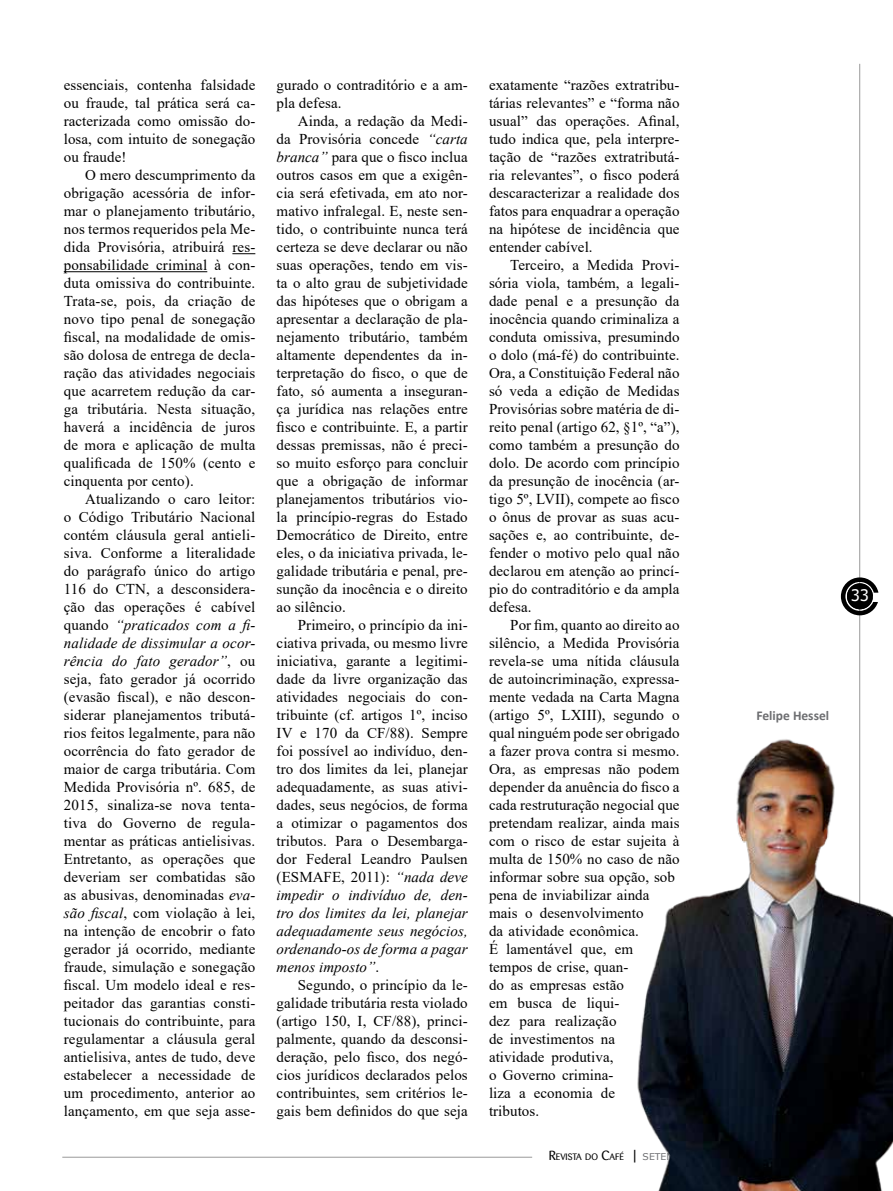
<style>
.page{position:relative;width:893px;height:1191px;background:#fff}
.page>*{position:absolute;margin:0;border:0;box-sizing:border-box;transform-origin:0 0}
.t1{font:15.9px "Tahoma";color:#fff}
.t2{font:15px/18px "Times New Roman";letter-spacing:.005em;color:#000;text-align:justify}
.t3{font:700 13.5px "Calibri";color:#6d6e71}
.t4{font:9.3px "Barmeno";color:#000}
.s1{font-style:italic}
.s2{font-size:13.2px}
.s3{font-family:"MS Reference Sans Serif";font-size:13.2px}
.s4{font-family:"MS Reference Sans Serif";color:#6d6e71}
.s5{font-family:"MS Reference Sans Serif";font-size:11.1px;color:#6d6e71}
</style>
<div class="page">
<svg style="left:841px;top:577px;width:37px;height:38px"></svg>
<hr style="left:859px;top:64px;width:1px;height:1093px;background:#000">
<hr style="left:62px;top:1157px;width:470px;height:1px;background:#000">
<img style="left:637px;top:693px;width:256px;height:498px">
<svg style="left:232px;top:253px;width:23px;height:1px"></svg>
<hr style="left:64px;top:271px;width:143px;height:1px;background:#000">
<p class="t2" style="left:64px;top:76px;width:193px">essenciais, contenha falsidade ou fraude, tal prática será ca&shy;racterizada como omissão do&shy;losa, com intuito de sonegação ou fraude!</p>
<p class="t2" style="left:64px;top:166px;width:193px;text-indent:21px">O mero descumprimento da obrigação acessória de infor&shy;mar o planejamento tributário, nos termos requeridos pela Me&shy;dida Provisória, atribuirá res&shy;ponsabilidade criminal à con&shy;duta omissiva do contribuinte.<br>Trata-se, pois, da criação de novo tipo penal de sonegação fiscal, na modalidade de omis&shy;são dolosa de entrega de decla&shy;ração das atividades negociais que acarretem redução da car&shy;ga tributária. Nesta situação, haverá a incidência de juros de mora e aplicação de multa qualificada de 150% (cento e cinquenta por cento).</p>
<p class="t2" style="left:64px;top:490px;width:193px;text-indent:21px">Atualizando o caro leitor: o Código Tributário Nacional contém cláusula geral antieli&shy;siva. Conforme a literalidade do parágrafo único do artigo 116 do CTN, a desconsidera&shy;ção das operações é cabível quando <span class="s1">“praticados com a fi&shy;nalidade de dissimular a ocor&shy;rência do fato gerador”</span>, ou seja, fato gerador já ocorrido (evasão fiscal), e não descon&shy;siderar planejamentos tributá&shy;rios feitos legalmente, para não ocorrência do fato gerador de maior de carga tributária. Com Medida Provisória nº. 685, de 2015, sinaliza-se nova tenta&shy;tiva do Governo de regula&shy;mentar as práticas antielisivas.<br>Entretanto, as operações que deveriam ser combatidas são as abusivas, denominadas <span class="s1">eva&shy;são fiscal</span>, com violação à lei, na intenção de encobrir o fato gerador já ocorrido, mediante fraude, simulação e sonegação fiscal. Um modelo ideal e res&shy;peitador das garantias consti&shy;tucionais do contribuinte, para regulamentar a cláusula geral antielisiva, antes de tudo, deve estabelecer a necessidade de um procedimento, anterior ao lançamento, em que seja asse-</p>
<p class="t2" style="left:277px;top:76px;width:193px">gurado o contraditório e a am&shy;pla defesa.</p>
<p class="t2" style="left:277px;top:112px;width:193px;text-indent:21px">Ainda, a redação da Medi&shy;da Provisória concede <span class="s1">“carta branca”</span> para que o fisco inclua outros casos em que a exigên&shy;cia será efetivada, em ato nor&shy;mativo infralegal. E, neste sen&shy;tido, o contribuinte nunca terá certeza se deve declarar ou não suas operações, tendo em vis&shy;ta o alto grau de subjetividade das hipóteses que o obrigam a apresentar a declaração de pla&shy;nejamento tributário, também altamente dependentes da in&shy;terpretação do fisco, o que de fato, só aumenta a inseguran&shy;ça jurídica nas relações entre fisco e contribuinte. E, a partir dessas premissas, não é preci&shy;so muito esforço para concluir que a obrigação de informar planejamentos tributários vio&shy;la princípio-regras do Estado Democrático de Direito, entre eles, o da iniciativa privada, le&shy;galidade tributária e penal, pre&shy;sunção da inocência e o direito ao silêncio.</p>
<p class="t2" style="left:277px;top:616px;width:193px;text-indent:21px">Primeiro, o princípio da ini&shy;ciativa privada, ou mesmo livre iniciativa, garante a legitimi&shy;dade da livre organização das atividades negociais do con&shy;tribuinte (cf. artigos 1º, inciso IV e 170 da CF/88). Sempre foi possível ao indivíduo, den&shy;tro dos limites da lei, planejar adequadamente, as suas ativi&shy;dades, seus negócios, de forma a otimizar o pagamentos dos tributos. Para o Desembarga&shy;dor Federal Leandro Paulsen (ESMAFE, 2011): <span class="s1">“nada deve impedir o indivíduo de, den&shy;tro dos limites da lei, planejar adequadamente seus negócios, ordenando-os de forma a pagar menos imposto”</span>.</p>
<p class="t2" style="left:277px;top:976px;width:193px;text-indent:21px">Segundo, o princípio da le&shy;galidade tributária resta violado (artigo 150, I, CF/88), princi&shy;palmente, quando da desconsi&shy;deração, pelo fisco, dos negó&shy;cios jurídicos declarados pelos contribuintes, sem critérios le&shy;gais bem definidos do que seja</p>
<p class="t2" style="left:489px;top:76px;width:192px">exatamente “razões extratribu&shy;tárias relevantes” e “forma não usual” das operações. Afinal, tudo indica que, pela interpre&shy;tação de “razões extratributá&shy;ria relevantes”, o fisco poderá descaracterizar a realidade dos fatos para enquadrar a operação na hipótese de incidência que entender cabível.</p>
<p class="t2" style="left:489px;top:256px;width:192px;text-indent:21px">Terceiro, a Medida Provi&shy;sória viola, também, a legali&shy;dade penal e a presunção da inocência quando criminaliza a conduta omissiva, presumindo o dolo (má-fé) do contribuinte.<br>Ora, a Constituição Federal não só veda a edição de Medidas Provisórias sobre matéria de di&shy;reito penal (artigo 62, §1º, “a”), como também a presunção do dolo. De acordo com princípio da presunção de inocência (ar&shy;tigo 5º, LVII), compete ao fisco o ônus de provar as suas acu&shy;sações e, ao contribuinte, de&shy;fender o motivo pelo qual não declarou em atenção ao princí&shy;pio do contraditório e da ampla defesa.</p>
<p class="t2" style="left:489px;top:616px;width:192px;text-align:left;text-indent:21px">Por fim, quanto ao direito ao silêncio, a Medida Provisória revela-se uma nítida cláusula de autoincriminação, expressa&shy;mente vedada na Carta Magna (artigo 5º, LXIII), segundo o qual ninguém pode ser obrigado a fazer prova contra si mesmo.<br>Ora, as empresas não podem depender da anuência do fisco a cada restruturação negocial que pretendam realizar, ainda mais com o risco de estar sujeita à multa de 150% no caso de não informar sobre sua opção, sob pena de inviabilizar ainda mais o desenvolvimento<br>da atividade econômica.<br>É lamentável que, em tempos de crise, quan-<br>do as empresas estão<br>em busca de liqui-<br>dez para realização<br>de investimentos na<br>atividade produtiva,<br>o Governo crimina-<br>liza a economia de<br>tributos.</p>
<p class="t4" style="left:549px;top:1151px;width:180px"><span class="s2">R</span>EVISTA DO <span class="s2">C</span>AFÉ <span class="s3">|</span> <span class="s4">SETEMBRO</span> <span class="s5">2015</span></p>
<p class="t1" style="left:851px;top:585px;width:19px">33</p>
<p class="t3" style="left:756px;top:706px;width:74px">Felipe Hessel</p>
</div>
